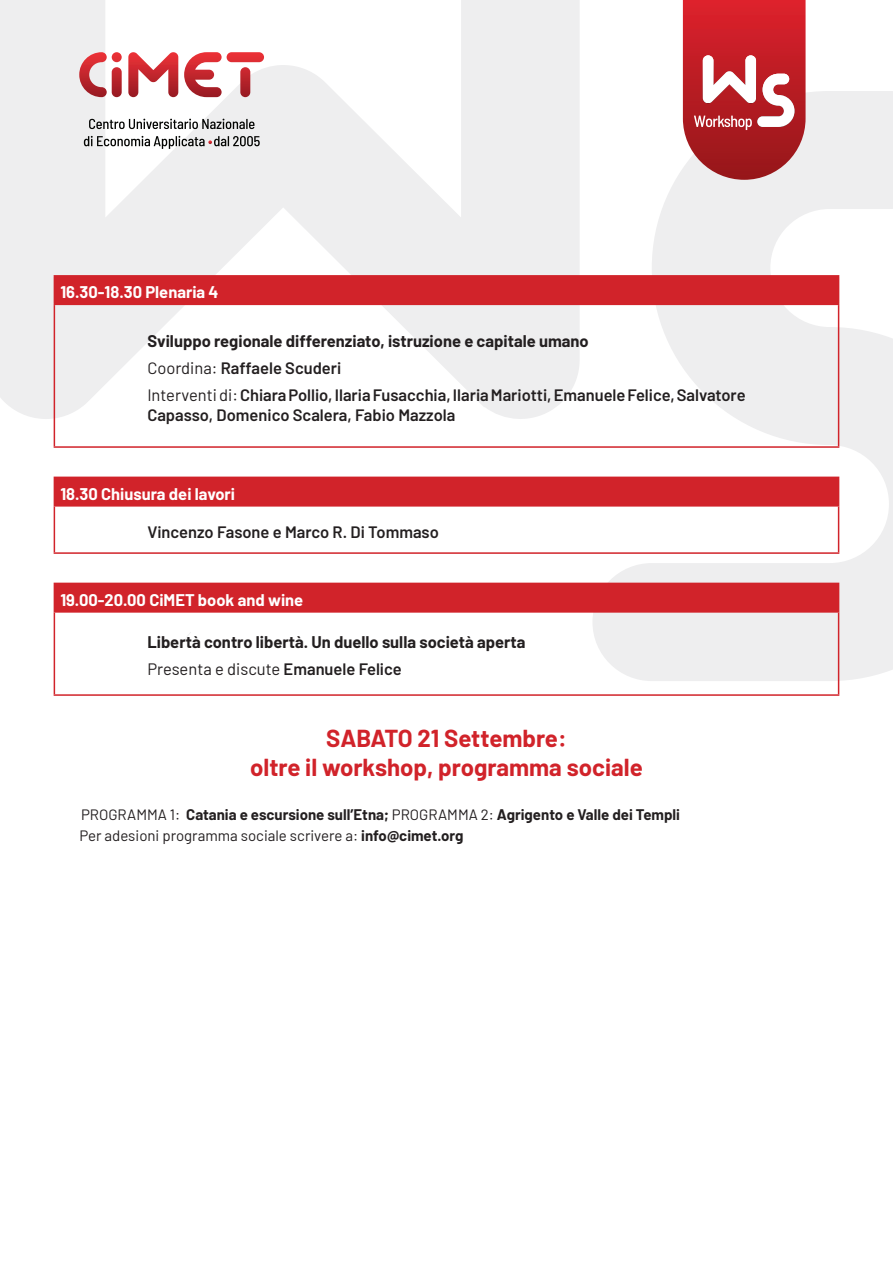
<style>
.page{position:relative;width:893px;height:1263px;background:#fff}
.page>*{position:absolute;margin:0;border:0;box-sizing:border-box;transform-origin:0 0}
.t1{font:700 24px "Barlow";color:#d1232a}
.plenpar{font:600 16.5px/19.8px "Barlow";color:#231f20}
.plenpar-2{font:700 16.5px "Barlow";color:#231f20}
.plenpar-3{font:700 16.5px "Barlow";color:#fff}
.plenpar-4{font:16.5px "Barlow";color:#231f20}
.parbase_bullet{font:700 15px "Barlow";color:#231f20}
.parbase_bullet-2{font:15px "Barlow";color:#231f20}
.s1{font-weight:400}
.s2{font-weight:600}
.s3{font-weight:700}
</style>
<div class="page">
<svg style="left:0;top:0;width:580px;height:419px;fill:#eeeeef"></svg>
<svg style="left:592px;top:91px;width:301px;height:590px;fill:#eeeeef"></svg>
<svg style="left:683px;top:0;width:123px;height:180px;background:#c7484e"></svg>
<svg style="left:128px;top:52px;width:136px;height:45px"></svg>
<svg style="left:89px;top:119px;width:165px;height:10px"></svg>
<svg style="left:84px;top:136px;width:176px;height:13px"></svg>
<div style="left:54px;top:276px;width:785px;height:28px;background:#d1232a"></div>
<hr style="left:54px;top:305px;width:1px;height:141px;background:#d1232a">
<hr style="left:838px;top:305px;width:1px;height:141px;background:#d1232a">
<hr style="left:54px;top:446px;width:785px;height:2px;background:#d1232a">
<hr style="left:54px;top:275px;width:785px;height:2px;background:#d1232a">
<hr style="left:54px;top:304px;width:785px;height:1px;background:#d1232a">
<div style="left:54px;top:477px;width:785px;height:29px;background:#d1232a"></div>
<hr style="left:54px;top:507px;width:1px;height:45px;background:#d1232a">
<hr style="left:838px;top:507px;width:1px;height:45px;background:#d1232a">
<hr style="left:54px;top:552px;width:785px;height:2px;background:#d1232a">
<hr style="left:54px;top:505px;width:785px;height:2px;background:#d1232a">
<div style="left:54px;top:583px;width:785px;height:29px;background:#d1232a"></div>
<hr style="left:54px;top:613px;width:1px;height:81px;background:#d1232a">
<hr style="left:838px;top:613px;width:1px;height:81px;background:#d1232a">
<hr style="left:54px;top:694px;width:785px;height:2px;background:#d1232a">
<hr style="left:54px;top:611px;width:785px;height:2px;background:#d1232a">
<p class="plenpar-3" style="left:60px;top:280px;width:160px">16.30-18.30 Plenaria 4</p>
<p class="plenpar-2" style="left:147px;top:329px;width:443px">Sviluppo regionale differenziato, istruzione e capitale umano</p>
<p class="plenpar" style="left:147px;top:357px;width:195px"><span class="s1">Coordina:</span> Raffaele Scuderi</p>
<p class="plenpar" style="left:147px;top:384px;width:600px"><span class="s1">Interventi di:</span> Chiara Pollio, Ilaria Fusacchia, Ilaria Mariotti, Emanuele Felice, Salvatore<br>Capasso, Domenico Scalera, Fabio Mazzola</p>
<p class="plenpar-3" style="left:60px;top:482px;width:176px">18.30 Chiusura dei lavori</p>
<p class="plenpar" style="left:147px;top:520px;width:293px">Vincenzo Fasone e Marco R. Di Tommaso</p>
<p class="plenpar-3" style="left:60px;top:588px;width:244px">19.00-20.00 CiMET book and wine</p>
<p class="plenpar-2" style="left:147px;top:630px;width:380px">Libertà contro libertà. Un duello sulla società aperta</p>
<p class="plenpar-4" style="left:147px;top:657px;width:256px">Presenta e discute <span class="s2">Emanuele Felice</span></p>
<p class="t1" style="left:326px;top:721px;width:242px">SABATO 21 Settembre:</p>
<p class="t1" style="left:250px;top:750px;width:394px">oltre il workshop, programma sociale</p>
<p class="parbase_bullet" style="left:81px;top:803px;width:601px"><span class="s1">PROGRAMMA 1:</span> Catania e escursione sull’Etna; <span class="s1">PROGRAMMA 2:</span> Agrigento e Valle dei Templi</p>
<p class="parbase_bullet-2" style="left:80px;top:825px;width:385px">Per adesioni programma sociale scrivere a: <span class="s3">info@cimet.org</span></p>
</div>
